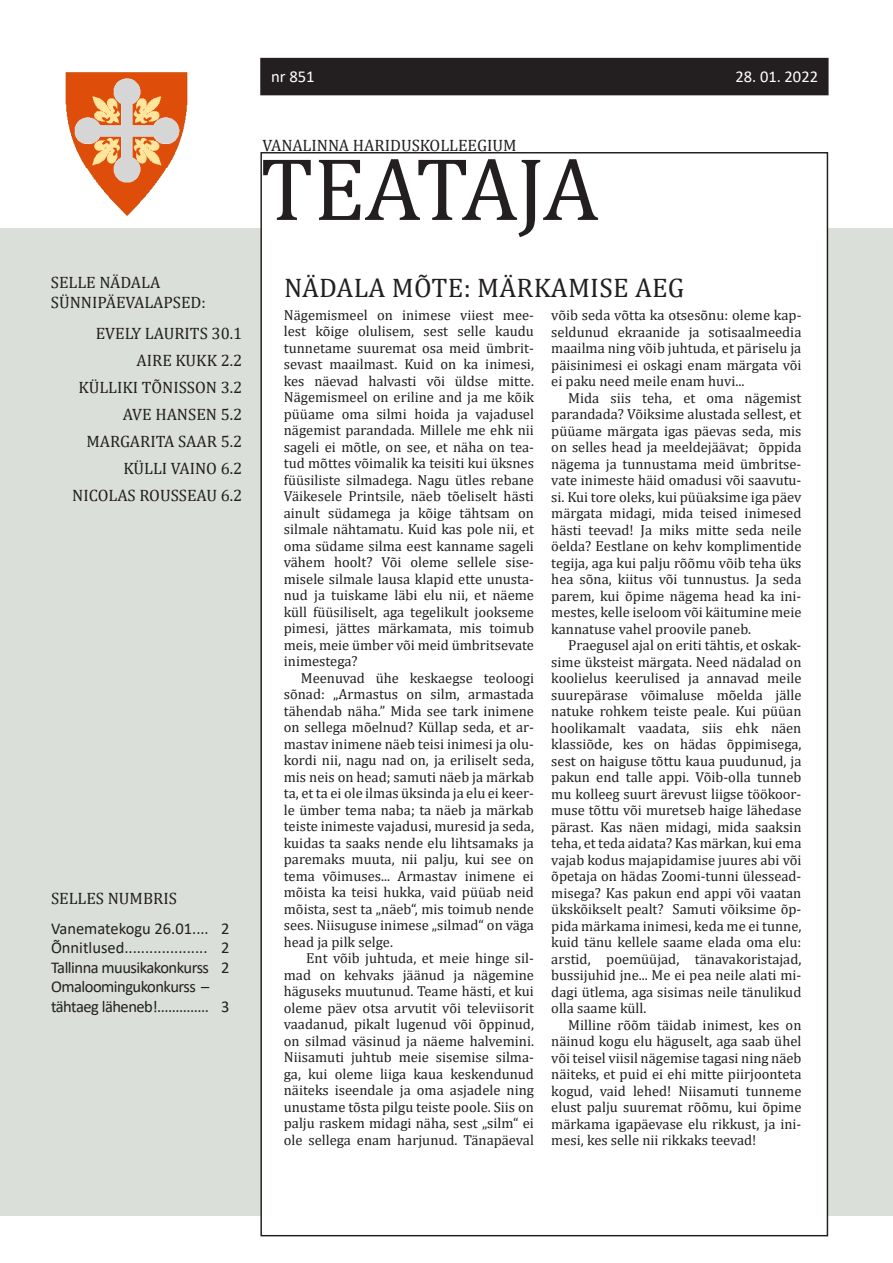
<style>
.page{position:relative;width:893px;height:1263px;background:#fff}
.page>*{position:absolute;margin:0;border:0;box-sizing:border-box;transform-origin:0 0}
.t1{font:90px "Cambria";letter-spacing:-.015em;color:#231f20}
.t2{font:27px "Cambria";letter-spacing:.01em;color:#231f20}
.t3{font:16.65px "Calibri";color:#fff}
.t4{font:16.5px "Cambria";color:#231f20}
.t5{font:16.5px/19.5px "Calibri";letter-spacing:-.03em;color:#231f20}
.t6{font:16.5px "Calibri";color:#231f20}
.t7{font:16.5px "Calibri";color:#fff}
.Paragraph_Style_1{font:14.55px/16.5px "Cambria";color:#231f20;text-align:justify}
.Paragraph_Style_esim{font:14.55px/16.5px "Cambria";color:#231f20;text-align:justify}
</style>
<div class="page">
<div style="left:1px;top:228px;width:892px;height:987px;background:#dadfd9"></div>
<div style="left:261px;top:153px;width:566px;height:1083px;background:#fff"></div>
<div style="left:260px;top:58px;width:568px;height:37px;background:#231f20"></div>
<img style="left:65px;top:72px;width:123px;height:144px">
<p class="t3" style="left:271px;top:65px;width:45px">nr 851</p>
<p class="t7" style="left:735px;top:65px;width:84px">28. 01. 2022</p>
<p class="t4" style="left:51px;top:273px;width:111px">SELLE NÄDALA</p>
<p class="t4" style="left:51px;top:293px;width:156px">SÜNNIPÄEVALAPSED:</p>
<p class="t4" style="left:96px;top:324px;width:148px">EVELY LAURITS 30.1</p>
<p class="t4" style="left:136px;top:351px;width:107px">AIRE KUKK 2.2</p>
<p class="t4" style="left:79px;top:378px;width:165px">KÜLLIKI TÕNISSON 3.2</p>
<p class="t4" style="left:123px;top:405px;width:121px">AVE HANSEN 5.2</p>
<p class="t4" style="left:86px;top:432px;width:158px">MARGARITA SAAR 5.2</p>
<p class="t4" style="left:123px;top:459px;width:121px">KÜLLI VAINO 6.2</p>
<p class="t4" style="left:72px;top:486px;width:172px">NICOLAS ROUSSEAU 6.2</p>
<p class="t4" style="left:51px;top:888px;width:127px">SELLES NUMBRIS</p>
<p class="t6" style="left:51px;top:917px;width:159px">Vanematekogu 26.01....</p>
<p class="t6" style="left:51px;top:936px;width:158px">Õnnitlused....................</p>
<p class="t5" style="left:51px;top:957px;width:160px">Tallinna muusikakonkurss</p>
<p class="t5" style="left:51px;top:976px;width:160px">Omaloomingukonkurss – tähtaeg läheneb!..............</p>
<p class="t5" style="left:221px;top:918px;width:10px">2</p>
<p class="t5" style="left:221px;top:937px;width:10px">2</p>
<p class="t5" style="left:221px;top:957px;width:10px">2</p>
<p class="t5" style="left:221px;top:996px;width:10px">3</p>
<p class="t4" style="left:263px;top:136px;width:256px">VANALINNA HARIDUSKOLLEEGIUM</p>
<p class="t1" style="left:260px;top:136px;width:340px">TEATAJA</p>
<p class="t2" style="left:284px;top:271px;width:402px">NÄDALA MÕTE: MÄRKAMISE AEG</p>
<p class="Paragraph_Style_esim" style="left:284px;top:306px;width:252px">Nägemismeel on inimese viiest mee&shy;lest kõige olulisem, sest selle kaudu tunnetame suuremat osa meid ümbrit&shy;sevast maailmast. Kuid on ka inimesi, kes näevad halvasti või üldse mitte.<br>Nägemismeel on eriline and ja me kõik püüame oma silmi hoida ja vajadusel nägemist parandada. Millele me ehk nii sageli ei mõtle, on see, et näha on tea&shy;tud mõttes võimalik ka teisiti kui üksnes füüsiliste silmadega. Nagu ütles rebane Väikesele Printsile, näeb tõeliselt hästi ainult südamega ja kõige tähtsam on silmale nähtamatu. Kuid kas pole nii, et oma südame silma eest kanname sageli vähem hoolt? Või oleme sellele sise&shy;misele silmale lausa klapid ette unusta&shy;nud ja tuiskame läbi elu nii, et näeme küll füüsiliselt, aga tegelikult jookseme pimesi, jättes märkamata, mis toimub meis, meie ümber või meid ümbritsevate inimestega?</p>
<p class="Paragraph_Style_1" style="left:284px;top:669px;width:252px;text-indent:17px">Meenuvad ühe keskaegse teoloogi sõnad: „Armastus on silm, armastada tähendab näha.” Mida see tark inimene on sellega mõelnud? Küllap seda, et ar&shy;mastav inimene näeb teisi inimesi ja olu&shy;kordi nii, nagu nad on, ja eriliselt seda, mis neis on head; samuti näeb ja märkab ta, et ta ei ole ilmas üksinda ja elu ei keer&shy;le ümber tema naba; ta näeb ja märkab teiste inimeste vajadusi, muresid ja seda, kuidas ta saaks nende elu lihtsamaks ja paremaks muuta, nii palju, kui see on tema võimuses... Armastav inimene ei mõista ka teisi hukka, vaid püüab neid mõista, sest ta „näeb“, mis toimub nende sees. Niisuguse inimese „silmad“ on väga head ja pilk selge.</p>
<p class="Paragraph_Style_1" style="left:284px;top:950px;width:252px;text-indent:22px">Ent võib juhtuda, et meie hinge sil&shy;mad on kehvaks jäänud ja nägemine häguseks muutunud. Teame hästi, et kui oleme päev otsa arvutit või televiisorit vaadanud, pikalt lugenud või õppinud, on silmad väsinud ja näeme halvemini.<br>Niisamuti juhtub meie sisemise silma&shy;ga, kui oleme liiga kaua keskendunud näiteks iseendale ja oma asjadele ning unustame tõsta pilgu teiste poole. Siis on palju raskem midagi näha, sest „silm“ ei ole sellega enam harjunud. Tänapäeval</p>
<p class="Paragraph_Style_1" style="left:551px;top:307px;width:252px">võib seda võtta ka otsesõnu: oleme kap&shy;seldunud ekraanide ja sotisaalmeedia maailma ning võib juhtuda, et päriselu ja päisinimesi ei oskagi enam märgata või ei paku need meile enam huvi...</p>
<p class="Paragraph_Style_1" style="left:551px;top:389px;width:252px;text-indent:17px">Mida siis teha, et oma nägemist parandada? Võiksime alustada sellest, et püüame märgata igas päevas seda, mis on selles head ja meeldejäävat; õppida nägema ja tunnustama meid ümbritse&shy;vate inimeste häid omadusi või saavutu&shy;si. Kui tore oleks, kui püüaksime iga päev märgata midagi, mida teised inimesed hästi teevad! Ja miks mitte seda neile öelda? Eestlane on kehv komplimentide tegija, aga kui palju rõõmu võib teha üks hea sõna, kiitus või tunnustus. Ja seda parem, kui õpime nägema head ka ini&shy;mestes, kelle iseloom või käitumine meie kannatuse vahel proovile paneb.</p>
<p class="Paragraph_Style_1" style="left:551px;top:637px;width:252px;text-indent:17px">Praegusel ajal on eriti tähtis, et oskak&shy;sime üksteist märgata. Need nädalad on koolielus keerulised ja annavad meile suurepärase võimaluse mõelda jälle natuke rohkem teiste peale. Kui püüan hoolikamalt vaadata, siis ehk näen klassiõde, kes on hädas õppimisega, sest on haiguse tõttu kaua puudunud, ja pakun end talle appi. Võib-olla tunneb mu kolleeg suurt ärevust liigse töökoor&shy;muse tõttu või muretseb haige lähedase pärast. Kas näen midagi, mida saaksin teha, et teda aidata? Kas märkan, kui ema vajab kodus majapidamise juures abi või õpetaja on hädas Zoomi-tunni ülessead&shy;misega? Kas pakun end appi või vaatan ükskõikselt pealt? Samuti võiksime õp&shy;pida märkama inimesi, keda me ei tunne, kuid tänu kellele saame elada oma elu: arstid, poemüüjad, tänavakoristajad, bussijuhid jne... Me ei pea neile alati mi&shy;dagi ütlema, aga sisimas neile tänulikud olla saame küll.</p>
<p class="Paragraph_Style_1" style="left:551px;top:1016px;width:252px;text-indent:17px">Milline rõõm täidab inimest, kes on näinud kogu elu häguselt, aga saab ühel või teisel viisil nägemise tagasi ning näeb näiteks, et puid ei ehi mitte piirjoonteta kogud, vaid lehed! Niisamuti tunneme elust palju suuremat rõõmu, kui õpime märkama igapäevase elu rikkust, ja ini&shy;mesi, kes selle nii rikkaks teevad!</p>
</div>
